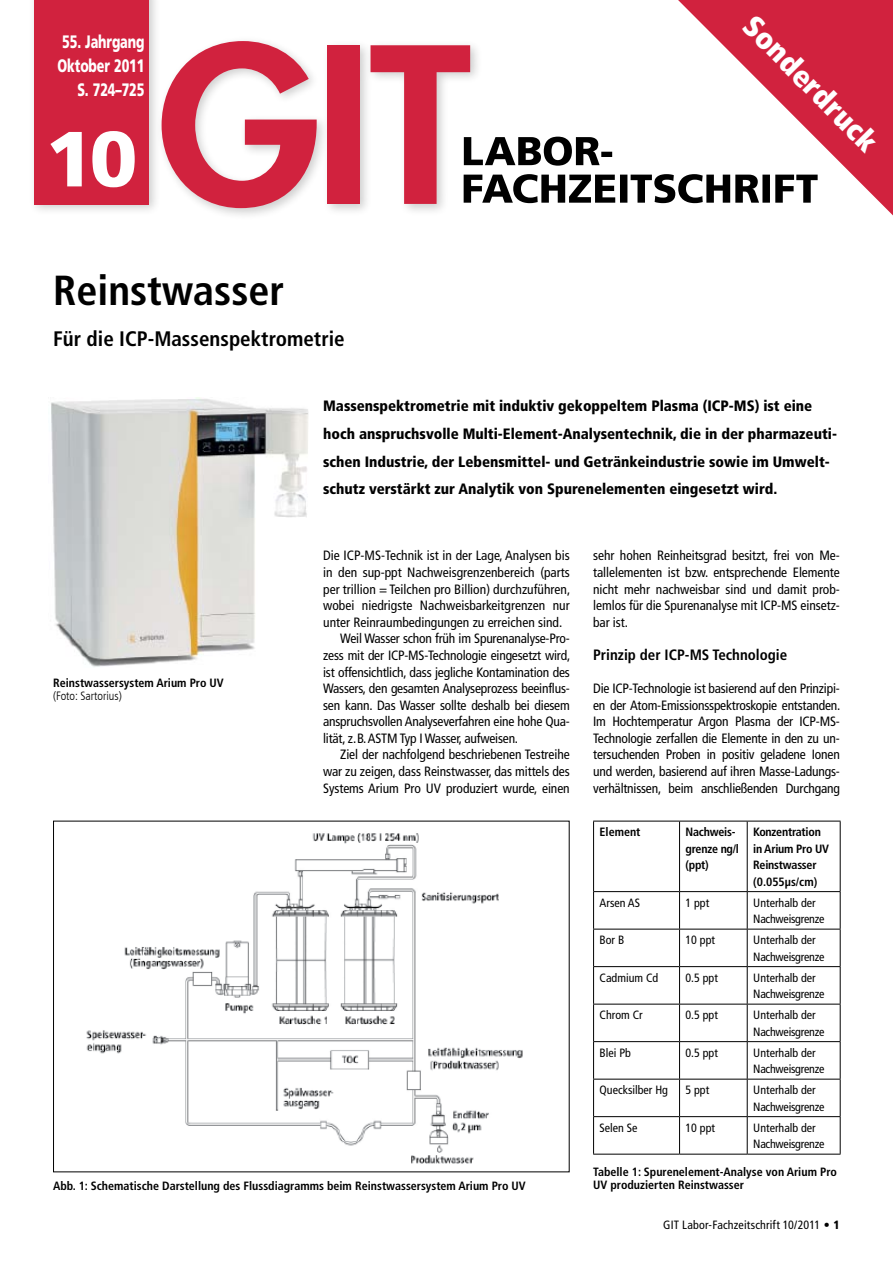
<style>
.page{position:relative;width:893px;height:1263px;background:#fff}
.page>*{position:absolute;margin:0;border:0;box-sizing:border-box;transform-origin:0 0}
.t1{font:900 78px "Frutiger LT Com";color:#fff}
.t2{font:700 condensed 42px "Frutiger LT Com";color:#000}
.t3{font:900 condensed 30px "Frutiger LT Com";color:#fff}
.t4{font:700 condensed 21px "Frutiger LT Com";color:#000}
.t5{font:900 18px/24px "Frutiger LT Com";letter-spacing:-.01em;color:#fff;text-align:right;scale:.7 1}
.t6{font:900 condensed 15px/27.6px "Frutiger LT Com";color:#000}
.t7{font:700 condensed 15px "Frutiger LT Com";color:#000}
.t8{font:condensed 13.5px/16.6px "Frutiger LT Com";letter-spacing:-.005em;color:#000;text-align:justify}
.t9{font:condensed 12px/16.5px "Frutiger LT Com";letter-spacing:-.02em;color:#000}
.t10{font:700 condensed 12px/13.5px "Frutiger LT Com";color:#000}
.t11{font:condensed 12px "Frutiger LT Com";color:#000}
.t12{font:700 condensed 12px/16.5px "Frutiger LT Com";letter-spacing:-.02em;color:#000}
.t13{font:300 condensed 12px "Frutiger LT Com";color:#000}
.s1{font-weight:900}
</style>
<div class="page">
<div style="left:156px;top:35px;width:326px;height:185px;background:#000;opacity:.2"></div>
<svg style="left:162px;top:41px;width:155px;height:167px"></svg>
<div style="left:327px;top:45px;width:33px;height:159px;background:#d1223e"></div>
<svg style="left:371px;top:45px;width:305px;height:159px"></svg>
<div style="left:28px;top:0;width:133px;height:216px;background:#000;opacity:.2"></div>
<div style="left:34px;top:0;width:115px;height:204px;background:#d1223e"></div>
<svg style="left:678px;top:0;width:215px;height:215px;fill:#d1223e"></svg>
<hr style="left:593px;top:821px;width:87px;height:1px;background:#000">
<hr style="left:593px;top:821px;width:1px;height:70px;background:#000">
<hr style="left:680px;top:821px;width:67px;height:1px;background:#000">
<hr style="left:679px;top:821px;width:1px;height:70px;background:#000">
<hr style="left:747px;top:821px;width:93px;height:1px;background:#000">
<hr style="left:747px;top:821px;width:1px;height:70px;background:#000">
<hr style="left:840px;top:821px;width:1px;height:70px;background:#000">
<hr style="left:593px;top:891px;width:87px;height:1px;background:#000">
<hr style="left:593px;top:892px;width:1px;height:37px;background:#000">
<hr style="left:680px;top:891px;width:67px;height:1px;background:#000">
<hr style="left:679px;top:892px;width:1px;height:37px;background:#000">
<hr style="left:747px;top:891px;width:93px;height:1px;background:#000">
<hr style="left:747px;top:892px;width:1px;height:37px;background:#000">
<hr style="left:840px;top:892px;width:1px;height:37px;background:#000">
<hr style="left:593px;top:929px;width:87px;height:1px;background:#000">
<hr style="left:593px;top:929px;width:1px;height:37px;background:#000">
<hr style="left:680px;top:929px;width:67px;height:1px;background:#000">
<hr style="left:679px;top:929px;width:1px;height:37px;background:#000">
<hr style="left:747px;top:929px;width:93px;height:1px;background:#000">
<hr style="left:747px;top:929px;width:1px;height:37px;background:#000">
<hr style="left:840px;top:929px;width:1px;height:37px;background:#000">
<hr style="left:593px;top:966px;width:87px;height:1px;background:#000">
<hr style="left:593px;top:967px;width:1px;height:37px;background:#000">
<hr style="left:680px;top:966px;width:67px;height:1px;background:#000">
<hr style="left:679px;top:967px;width:1px;height:37px;background:#000">
<hr style="left:747px;top:966px;width:93px;height:1px;background:#000">
<hr style="left:747px;top:967px;width:1px;height:37px;background:#000">
<hr style="left:840px;top:967px;width:1px;height:37px;background:#000">
<hr style="left:593px;top:1004px;width:87px;height:1px;background:#000">
<hr style="left:593px;top:1004px;width:1px;height:37px;background:#000">
<hr style="left:680px;top:1004px;width:67px;height:1px;background:#000">
<hr style="left:679px;top:1004px;width:1px;height:37px;background:#000">
<hr style="left:747px;top:1004px;width:93px;height:1px;background:#000">
<hr style="left:747px;top:1004px;width:1px;height:37px;background:#000">
<hr style="left:840px;top:1004px;width:1px;height:37px;background:#000">
<hr style="left:593px;top:1041px;width:87px;height:1px;background:#000">
<hr style="left:593px;top:1042px;width:1px;height:37px;background:#000">
<hr style="left:680px;top:1041px;width:67px;height:1px;background:#000">
<hr style="left:679px;top:1042px;width:1px;height:37px;background:#000">
<hr style="left:747px;top:1041px;width:93px;height:1px;background:#000">
<hr style="left:747px;top:1042px;width:1px;height:37px;background:#000">
<hr style="left:840px;top:1042px;width:1px;height:37px;background:#000">
<hr style="left:593px;top:1079px;width:87px;height:1px;background:#000">
<hr style="left:593px;top:1079px;width:1px;height:37px;background:#000">
<hr style="left:680px;top:1079px;width:67px;height:1px;background:#000">
<hr style="left:679px;top:1079px;width:1px;height:37px;background:#000">
<hr style="left:747px;top:1079px;width:93px;height:1px;background:#000">
<hr style="left:747px;top:1079px;width:1px;height:37px;background:#000">
<hr style="left:840px;top:1079px;width:1px;height:37px;background:#000">
<hr style="left:593px;top:1116px;width:87px;height:1px;background:#000">
<hr style="left:593px;top:1117px;width:1px;height:37px;background:#000">
<hr style="left:680px;top:1116px;width:67px;height:1px;background:#000">
<hr style="left:679px;top:1117px;width:1px;height:37px;background:#000">
<hr style="left:747px;top:1116px;width:93px;height:1px;background:#000">
<hr style="left:747px;top:1117px;width:1px;height:37px;background:#000">
<hr style="left:840px;top:1117px;width:1px;height:37px;background:#000">
<hr style="left:593px;top:1154px;width:87px;height:1px;background:#000">
<hr style="left:680px;top:1154px;width:67px;height:1px;background:#000">
<hr style="left:747px;top:1154px;width:93px;height:1px;background:#000">
<img style="left:86px;top:833px;width:437px;height:331px">
<img style="left:51px;top:397px;width:257px;height:270px">
<h3 class="t5" style="left:58px;top:29px;width:126px">55. Jahrgang<br>Oktober 2011<br>S. 724–725</h3>
<h1 class="t1" style="left:45px;top:112px;width:94px">10</h1>
<h2 class="t2" style="left:53px;top:265px;width:233px">Reinstwasser</h2>
<h3 class="t4" style="left:53px;top:326px;width:293px">Für die ICP-Massenspektrometrie</h3>
<h3 class="t3" style="left:761px;top:8px;width:178px;rotate:45deg">Sonderdruck</h3>
<p class="t10" style="left:53px;top:676px;width:172px">Reinstwassersystem Arium Pro UV</p>
<p class="t13" style="left:53px;top:689px;width:70px">(Foto: Sartorius)</p>
<p class="t6" style="left:323px;top:392px;width:515px">Massenspektrometrie mit induktiv gekoppeltem Plasma (ICP-MS) ist eine hoch anspruchsvolle Multi-Element-Analysentechnik, die in der pharmazeuti&shy;schen Industrie, der Lebensmittel- und Getränkeindustrie sowie im Umwelt&shy;schutz verstärkt zur Analytik von Spurenelementen eingesetzt wird.</p>
<p class="t8" style="left:323px;top:548px;width:248px">Die ICP-MS-Technik ist in der Lage, Analysen bis</p>
<p class="t8" style="left:323px;top:564px;width:248px">in den sup-ppt Nachweisgrenzenbereich (parts</p>
<p class="t8" style="left:323px;top:581px;width:249px">per trillion = Teilchen pro Billion) durchzuführen,</p>
<p class="t8" style="left:323px;top:597px;width:248px">wobei niedrigste Nachweisbarkeitgrenzen nur</p>
<p class="t8" style="left:323px;top:614px;width:241px">unter Reinraumbedingungen zu erreichen sind.</p>
<p class="t8" style="left:340px;top:630px;width:231px">Weil Wasser schon früh im Spurenanalyse-Pro-</p>
<p class="t8" style="left:323px;top:647px;width:249px">zess mit der ICP-MS-Technologie eingesetzt wird,</p>
<p class="t8" style="left:323px;top:664px;width:248px">ist offensichtlich, dass jegliche Kontamination des</p>
<p class="t8" style="left:323px;top:680px;width:248px">Wassers, den gesamten Analyseprozess beeinflus-</p>
<p class="t8" style="left:323px;top:697px;width:248px">sen kann. Das Wasser sollte deshalb bei diesem</p>
<p class="t8" style="left:323px;top:713px;width:248px">anspruchsvollen Analyseverfahren eine hohe Qua-</p>
<p class="t8" style="left:323px;top:730px;width:197px">lität, z.B. ASTM Typ I Wasser, aufweisen.</p>
<p class="t8" style="left:340px;top:746px;width:231px">Ziel der nachfolgend beschriebenen Testreihe</p>
<p class="t8" style="left:323px;top:763px;width:248px">war zu zeigen, dass Reinstwasser, das mittels des</p>
<p class="t8" style="left:323px;top:780px;width:248px">Systems Arium Pro UV produziert wurde, einen</p>
<p class="t8" style="left:593px;top:547px;width:248px">sehr hohen Reinheitsgrad besitzt, frei von Me&shy;tallelementen ist bzw. entsprechende Elemente nicht mehr nachweisbar sind und damit prob&shy;lemlos für die Spurenanalyse mit ICP-MS einsetz&shy;bar ist.</p>
<p class="t7" style="left:593px;top:646px;width:196px">Prinzip der ICP-MS Technologie</p>
<p class="t8" style="left:593px;top:680px;width:249px">Die ICP-Technologie ist basierend auf den Prinzipi&shy;en der Atom-Emissionsspektroskopie entstanden.<br>Im Hochtemperatur Argon Plasma der ICP-MS-Technologie zerfallen die Elemente in den zu un&shy;tersuchenden Proben in positiv geladene Ionen und werden, basierend auf ihren Masse-Ladungs&shy;verhältnissen, beim anschließenden Durchgang</p>
<p class="t10" style="left:600px;top:825px;width:42px">Element</p>
<p class="t12" style="left:686px;top:824px;width:55px">Nachweis&shy;grenze ng/l (ppt)</p>
<p class="t12" style="left:753px;top:824px;width:77px">Konzentration in Arium Pro UV<br>Reinstwasser (0.055µs/cm)</p>
<p class="t11" style="left:600px;top:895px;width:42px">Arsen AS</p>
<p class="t11" style="left:686px;top:895px;width:25px">1 ppt</p>
<p class="t9" style="left:753px;top:894px;width:73px">Unterhalb der<br>Nachweisgrenze</p>
<p class="t11" style="left:600px;top:933px;width:26px">Bor B</p>
<p class="t11" style="left:686px;top:933px;width:31px">10 ppt</p>
<p class="t9" style="left:753px;top:932px;width:73px">Unterhalb der<br>Nachweisgrenze</p>
<p class="t11" style="left:600px;top:970px;width:60px">Cadmium Cd</p>
<p class="t11" style="left:686px;top:970px;width:34px">0.5 ppt</p>
<p class="t9" style="left:753px;top:969px;width:73px">Unterhalb der<br>Nachweisgrenze</p>
<p class="t11" style="left:600px;top:1008px;width:45px">Chrom Cr</p>
<p class="t11" style="left:686px;top:1008px;width:34px">0.5 ppt</p>
<p class="t9" style="left:753px;top:1007px;width:73px">Unterhalb der<br>Nachweisgrenze</p>
<p class="t11" style="left:600px;top:1045px;width:33px">Blei Pb</p>
<p class="t11" style="left:686px;top:1045px;width:34px">0.5 ppt</p>
<p class="t9" style="left:753px;top:1044px;width:73px">Unterhalb der<br>Nachweisgrenze</p>
<p class="t11" style="left:600px;top:1083px;width:70px">Quecksilber Hg</p>
<p class="t11" style="left:686px;top:1083px;width:25px">5 ppt</p>
<p class="t9" style="left:753px;top:1082px;width:73px">Unterhalb der<br>Nachweisgrenze</p>
<p class="t11" style="left:600px;top:1120px;width:39px">Selen Se</p>
<p class="t11" style="left:686px;top:1120px;width:31px">10 ppt</p>
<p class="t9" style="left:753px;top:1119px;width:73px">Unterhalb der<br>Nachweisgrenze</p>
<p class="t10" style="left:53px;top:1179px;width:474px">Abb. 1: Schematische Darstellung des Flussdiagramms beim Reinstwassersystem Arium Pro UV</p>
<p class="t10" style="left:593px;top:1165px;width:245px">Tabelle 1: Spurenelement-Analyse von Arium Pro<br>UV produzierten Reinstwasser</p>
<p class="t11" style="left:663px;top:1218px;width:178px">GIT Labor-Fachzeitschrift 10/2011 • <span class="s1">1</span></p>
</div>
